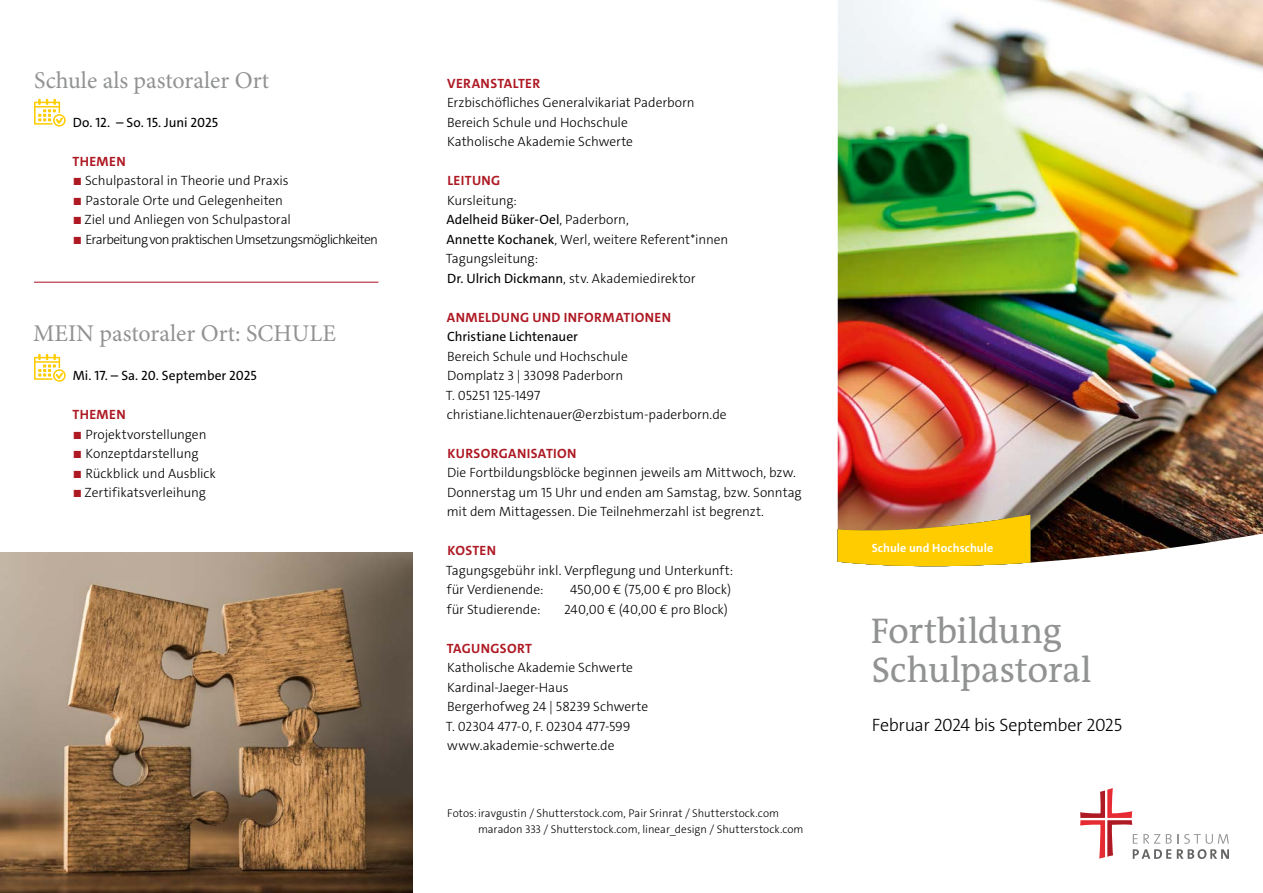
<style>
.page{position:relative;width:1263px;height:893px;background:#fff}
.page>*{position:absolute;margin:0;border:0;box-sizing:border-box;transform-origin:0 0}
.t1{font:36px/39px "The Antiqua B W5 Plain";letter-spacing:-.01em;color:#919292}
.t2{font:24px "Minion Pro";color:#919292}
.t3{font:300 18px "The Sans C4 s";letter-spacing:-.02em;color:#000}
.t4{font:300 13.5px/19.5px "The Sans C4 s";letter-spacing:-.005em;color:#000}
.t5{font:700 13.5px "The Sans C4 s";letter-spacing:.025em;color:#ae1923}
.t6{font:13.5px "The Sans C4 s";letter-spacing:-.005em;color:#000}
.t7{font:300 13.5px "The Sans C4 s";letter-spacing:-.05em;color:#000}
.t8{font:700 12px "The Sans C4 s";letter-spacing:.005em;color:#fff}
.t9{font:300 11.25px/16.5px "The Sans C4 s";letter-spacing:.005em;color:#000}
.s1{font-size:10.5px;color:#ae1923}
.s2{font-weight:400}
</style>
<div class="page">
<img style="left:838px;top:0;width:425px;height:563px">
<svg style="left:838px;top:515px;width:192px;height:52px;background:#e7b622"></svg>
<div style="left:872px;top:543px;width:146px;height:15px;background:#fc0"></div>
<img style="left:0;top:553px;width:412px;height:340px">
<svg style="left:34px;top:99px;width:32px;height:28px"></svg>
<svg style="left:34px;top:354px;width:32px;height:28px"></svg>
<hr style="left:34px;top:282px;width:344px;height:1px;background:#ae0c21">
<svg style="left:1080px;top:788px;width:149px;height:71px"></svg>
<h2 class="t2" style="left:34px;top:64px;width:237px">Schule als pastoraler Ort</h2>
<p class="t6" style="left:73px;top:113px;width:147px">Do. 12. – So. 15. Juni 2025</p>
<p class="t5" style="left:73px;top:152px;width:55px">THEMEN</p>
<p class="t4" style="left:74px;top:171px;width:216px"><span class="s1">■</span> Schulpastoral in Theorie und Praxis</p>
<p class="t4" style="left:74px;top:190px;width:211px"><span class="s1">■</span> Pastorale Orte und Gelegenheiten</p>
<p class="t4" style="left:74px;top:210px;width:219px"><span class="s1">■</span> Ziel und Anliegen von Schulpastoral</p>
<p class="t7" style="left:74px;top:230px;width:306px"><span class="s1">■</span> Erarbeitung von praktischen Umsetzungsmöglichkeiten</p>
<h2 class="t2" style="left:33px;top:317px;width:304px">MEIN pastoraler Ort: SCHULE</h2>
<p class="t6" style="left:73px;top:367px;width:185px">Mi. 17. – Sa. 20. September 2025</p>
<p class="t5" style="left:73px;top:406px;width:55px">THEMEN</p>
<p class="t4" style="left:74px;top:424px;width:134px"><span class="s1">■</span> Projektvorstellungen</p>
<p class="t4" style="left:74px;top:444px;width:126px"><span class="s1">■</span> Konzeptdarstellung</p>
<p class="t4" style="left:74px;top:463px;width:144px"><span class="s1">■</span> Rückblick und Ausblick</p>
<p class="t4" style="left:74px;top:483px;width:134px"><span class="s1">■</span> Zertifikatsverleihung</p>
<p class="t5" style="left:447px;top:74px;width:95px">VERANSTALTER</p>
<p class="t4" style="left:447px;top:93px;width:249px">Erzbischöfliches Generalvikariat Paderborn<br>Bereich Schule und Hochschule<br>Katholische Akademie Schwerte</p>
<p class="t5" style="left:447px;top:172px;width:54px">LEITUNG</p>
<p class="t4" style="left:446px;top:190px;width:284px">Kursleitung:<br><span class="s2">Adelheid Büker-Oel</span>, Paderborn,<br><span class="s2">Annette Kochanek</span>, Werl, weitere Referent*innen<br>Tagungsleitung:<br><span class="s2">Dr. Ulrich Dickmann</span>, stv. Akademiedirektor</p>
<p class="t5" style="left:447px;top:308px;width:226px">ANMELDUNG UND INFORMATIONEN</p>
<p class="t6" style="left:447px;top:328px;width:133px">Christiane Lichtenauer</p>
<p class="t4" style="left:446px;top:346px;width:282px">Bereich Schule und Hochschule<br>Domplatz 3 | 33098 Paderborn<br>T. 05251 125-1497 christiane.lichtenauer@erzbistum-paderborn.de</p>
<p class="t5" style="left:447px;top:445px;width:131px">KURSORGANISATION</p>
<p class="t4" style="left:447px;top:463px;width:356px">Die Fortbildungsblöcke beginnen jeweils am Mittwoch, bzw.<br>Donnerstag um 15 Uhr und enden am Samstag, bzw. Sonntag mit dem Mittagessen. Die Teilnehmerzahl ist begrenzt.</p>
<p class="t5" style="left:447px;top:542px;width:50px">KOSTEN</p>
<p class="t4" style="left:446px;top:561px;width:289px">Tagungsgebühr inkl. Verpflegung und Unterkunft: für Verdienende:</p>
<p class="t4" style="left:570px;top:580px;width:162px">450,00 € (75,00 € pro Block)</p>
<p class="t4" style="left:447px;top:600px;width:95px">für Studierende:</p>
<p class="t4" style="left:564px;top:600px;width:165px">240,00 € (40,00 € pro Block)</p>
<p class="t5" style="left:447px;top:640px;width:87px">TAGUNGSORT</p>
<p class="t4" style="left:446px;top:658px;width:204px">Katholische Akademie Schwerte<br>Kardinal-Jaeger-Haus<br>Bergerhofweg 24 | 58239 Schwerte<br>T. 02304 477-0, F. 02304 477-599 www.akademie-schwerte.de</p>
<p class="t9" style="left:478px;top:805px;width:327px;text-indent:-31px">Fotos:iravgustin / Shutterstock.com, Pair Srinrat / Shutterstock.com maradon 333 / Shutterstock.com, linear_design / Shutterstock.com</p>
<p class="t8" style="left:872px;top:540px;width:152px">C ritativ und soziale Dienste</p>
<p class="t8" style="left:872px;top:540px;width:123px">Schule und Hochschule</p>
<p class="t8" style="left:872px;top:540px;width:31px">Recht</p>
<p class="t8" style="left:872px;top:540px;width:77px">IT und Datensi</p>
<p class="t8" style="left:872px;top:540px;width:121px">Pastorale Dienster eit</p>
<p class="t8" style="left:889px;top:540px;width:118px">s nal und Verwaltung</p>
<p class="t8" style="left:872px;top:540px;width:49px">Finanzen</p>
<p class="t8" style="left:872px;top:540px;width:35px">B en</p>
<h1 class="t1" style="left:871px;top:612px;width:222px">Fortbildung<br>Schulpastoral</h1>
<h3 class="t3" style="left:872px;top:713px;width:252px">Februar 2024 bis September 2025</h3>
</div>
